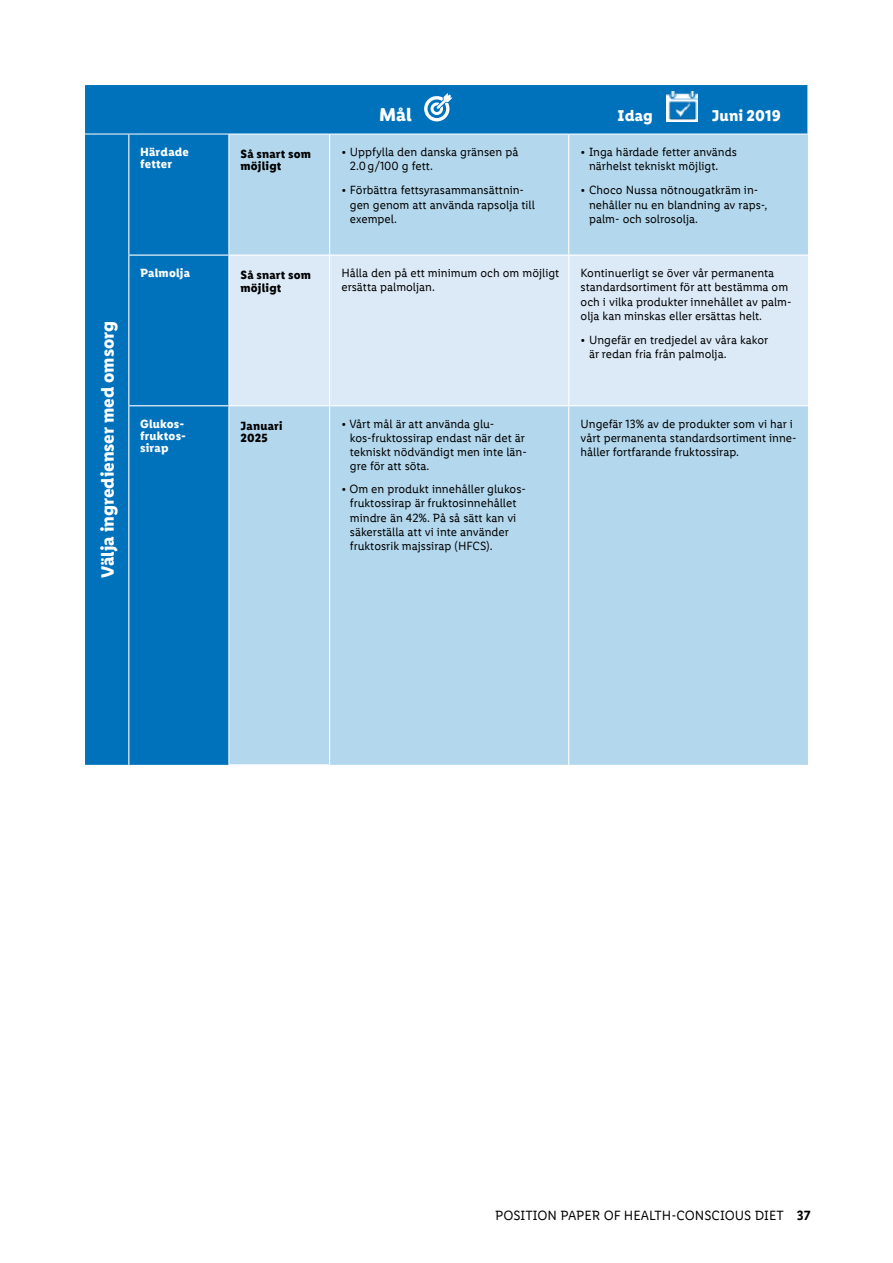
<style>
.page{position:relative;width:893px;height:1263px;background:#fff}
.page>*{position:absolute;margin:0;border:0;box-sizing:border-box;transform-origin:0 0}
.t1{font:700 18.75px "Lidl Font Pro";color:#fff}
.t2{font:700 18px "Lidl Font Pro";letter-spacing:-.005em;color:#fff}
.t3{font:700 15.75px "Lidl Font Pro";letter-spacing:.005em;color:#fff}
.t4{font:13.5px "Lidl Font Pro";color:#000}
.t5{font:12px/14.2px "Lidl Font Pro";color:#000}
.t6{font:700 12px/12.1px "Lidl Font Pro";letter-spacing:.015em;color:#000}
.t7{font:700 12px/12.1px "Lidl Font Pro";letter-spacing:.015em;color:#fff}
.s1{font-weight:600}
</style>
<div class="page">
<div style="left:85px;top:85px;width:722px;height:680px;background:#0072bc"></div>
<div style="left:230px;top:135px;width:578px;height:630px;background:#b3d8ee"></div>
<div style="left:230px;top:256px;width:578px;height:149px;background:#dceaf8"></div>
<hr style="left:85px;top:134px;width:44px;height:1px;background:#fff">
<hr style="left:129px;top:134px;width:100px;height:1px;background:#fff">
<hr style="left:229px;top:134px;width:101px;height:1px;background:#fff">
<hr style="left:229px;top:134px;width:1px;height:121px;background:#fff">
<hr style="left:330px;top:134px;width:239px;height:1px;background:#fff">
<hr style="left:569px;top:134px;width:239px;height:1px;background:#fff">
<hr style="left:229px;top:256px;width:1px;height:149px;background:#fff">
<hr style="left:229px;top:406px;width:1px;height:358px;background:#fff">
<hr style="left:229px;top:764px;width:101px;height:1px;background:#fff">
<hr style="left:128px;top:134px;width:1px;height:121px;background:#fff">
<hr style="left:329px;top:134px;width:1px;height:121px;background:#fff">
<hr style="left:568px;top:134px;width:1px;height:121px;background:#fff">
<hr style="left:128px;top:256px;width:1px;height:149px;background:#fff">
<hr style="left:329px;top:256px;width:1px;height:149px;background:#fff">
<hr style="left:568px;top:256px;width:1px;height:149px;background:#fff">
<hr style="left:128px;top:255px;width:101px;height:1px;background:#fff">
<hr style="left:229px;top:255px;width:101px;height:1px;background:#fff">
<hr style="left:330px;top:255px;width:239px;height:1px;background:#fff">
<hr style="left:569px;top:255px;width:239px;height:1px;background:#fff">
<hr style="left:128px;top:406px;width:1px;height:359px;background:#fff">
<hr style="left:329px;top:406px;width:1px;height:358px;background:#fff">
<hr style="left:568px;top:406px;width:1px;height:359px;background:#fff">
<hr style="left:128px;top:405px;width:101px;height:1px;background:#fff">
<hr style="left:229px;top:405px;width:101px;height:1px;background:#fff">
<hr style="left:330px;top:405px;width:239px;height:1px;background:#fff">
<hr style="left:569px;top:405px;width:239px;height:1px;background:#fff">
<svg style="left:424px;top:93px;width:28px;height:28px"></svg>
<img style="left:667px;top:91px;width:31px;height:30px">
<h2 class="t2" style="left:97px;top:578px;width:259px;rotate:-90deg">Välja ingredienser med omsorg</h2>
<h1 class="t1" style="left:379px;top:104px;width:34px">Mål</h1>
<h3 class="t3" style="left:618px;top:107px;width:37px">Idag</h3>
<h3 class="t3" style="left:712px;top:107px;width:71px">Juni 2019</h3>
<p class="t7" style="left:140px;top:146px;width:50px">Härdade fetter</p>
<p class="t6" style="left:241px;top:148px;width:72px">Så snart som möjligt</p>
<p class="t5" style="left:350px;top:145px;width:170px;text-indent:-8px">• Uppfylla den danska gränsen på<br>2.0g/100 g fett.</p>
<p class="t5" style="left:350px;top:183px;width:187px;text-indent:-8px">• Förbättra fettsyrasammansättnin&shy;gen genom att använda rapsolja till exempel.</p>
<p class="t5" style="left:589px;top:145px;width:149px;text-indent:-8px">• Inga härdade fetter används närhelst tekniskt möjligt.</p>
<p class="t5" style="left:589px;top:183px;width:180px;text-indent:-8px">• Choco Nussa nötnougatkräm in&shy;nehåller nu en blandning av raps-, palm- och solrosolja.</p>
<p class="t7" style="left:140px;top:267px;width:51px">Palmolja</p>
<p class="t6" style="left:240px;top:269px;width:72px">Så snart som möjligt</p>
<p class="t5" style="left:341px;top:266px;width:219px">Hålla den på ett minimum och om möjligt ersätta palmoljan.</p>
<p class="t5" style="left:581px;top:266px;width:211px">Kontinuerligt se över vår permanenta standardsortiment för att bestämma om och i vilka produkter innehållet av palm&shy;olja kan minskas eller ersättas helt.</p>
<p class="t5" style="left:589px;top:333px;width:181px;text-indent:-8px">• Ungefär en tredjedel av våra kakor är redan fria från palmolja.</p>
<p class="t7" style="left:140px;top:418px;width:48px">Glukos&shy;fruktos&shy;sirap</p>
<p class="t6" style="left:240px;top:420px;width:44px">Januari<br>2025</p>
<p class="t5" style="left:350px;top:417px;width:179px;text-indent:-8px">• Vårt mål är att använda glu&shy;kos-fruktossirap endast när det är tekniskt nödvändigt men inte län&shy;gre för att söta.</p>
<p class="t5" style="left:350px;top:482px;width:178px;text-indent:-8px">• Om en produkt innehåller glukos&shy;fruktossirap är fruktosinnehållet mindre än 42%. På så sätt kan vi säkerställa att vi inte använder fruktosrik majssirap (HFCS).</p>
<p class="t5" style="left:581px;top:417px;width:218px">Ungefär 13% av de produkter som vi har i vårt permanenta standardsortiment inne&shy;håller fortfarande fruktossirap.</p>
<p class="t4" style="left:495px;top:1208px;width:317px">POSITION PAPER OF HEALTH-CONSCIOUS DIET <span class="s1">37</span></p>
</div>
